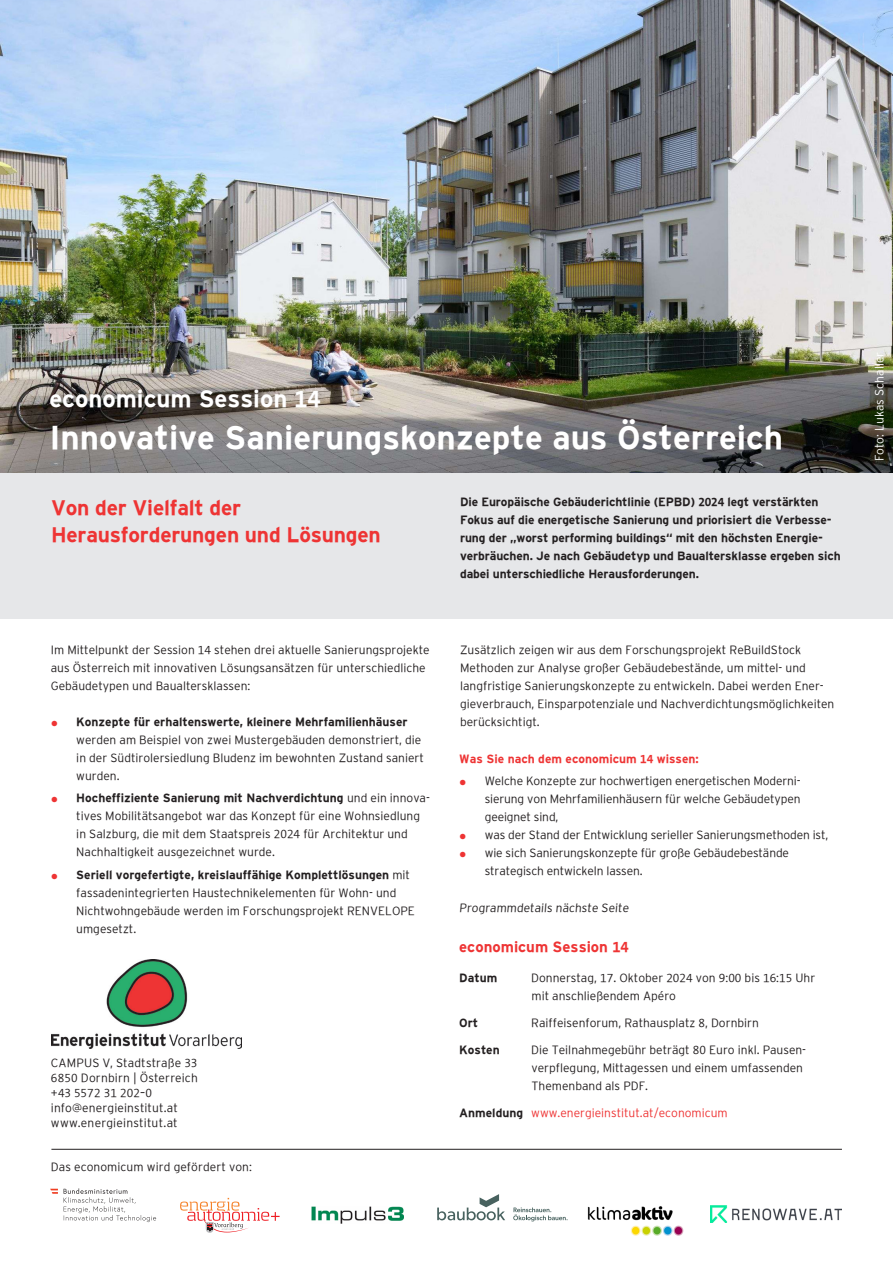
<style>
.page{position:relative;width:893px;height:1263px;background:#fff}
.page>*{position:absolute;margin:0;border:0;box-sizing:border-box;transform-origin:0 0}
.t1{font:700 33px "Energieinstitut";color:#fff}
.t2{font:700 24px "Energieinstitut";color:#fff}
.t3{font:700 21px "Energieinstitut";letter-spacing:-.01em;color:#ee3434}
.t4{font:700 15px "Energieinstitut";color:#ee3434}
.t5{font:300 12px/18px "Energieinstitut";color:#231f20}
.t6{font:700 12px/18px "Energieinstitut";letter-spacing:-.01em;color:#231f20}
.t7{font:300 12px "Energieinstitut";color:#ee3434}
.t8{font:700 12px "Energieinstitut";color:#ee3434}
.t9{font:300 12px "Energieinstitut";letter-spacing:.02em;color:#231f20}
.t10{font:300 12px "Energieinstitut";color:#fff}
.s1{font-weight:700;font-size:15px;color:#ee3434}
.s2{font-weight:700}
.s3{font-weight:700;color:#231f20}
</style>
<div class="page">
<img style="left:0;top:0;width:893px;height:460px">
<div style="left:0;top:460px;width:893px;height:159px;background:#e6e7e9"></div>
<hr style="left:51px;top:1149px;width:791px;height:1px;background:#231f20">
<img style="left:52px;top:960px;width:190px;height:89px">
<svg style="left:437px;top:1194px;width:68px;height:26px"></svg>
<svg style="left:513px;top:1207px;width:55px;height:14px"></svg>
<img style="left:587px;top:1206px;width:97px;height:30px">
<img style="left:312px;top:1206px;width:92px;height:18px">
<svg style="left:64px;top:1188px;width:92px;height:34px"></svg>
<svg style="left:50px;top:1189px;width:8px;height:5px"></svg>
<svg style="left:180px;top:1198px;width:100px;height:35px"></svg>
<img style="left:711px;top:1206px;width:130px;height:16px">
<p class="t2" style="left:49px;top:385px;width:273px">economicum Session 14</p>
<p class="t1" style="left:49px;top:419px;width:735px">Innovative Sanierungskonzepte aus Österreich</p>
<p class="t3" style="left:51px;top:495px;width:192px">Von der Vielfalt der</p>
<p class="t3" style="left:51px;top:522px;width:331px">Herausforderungen und Lösungen</p>
<p class="t5" style="left:51px;top:641px;width:380px">Im Mittelpunkt der Session 14 stehen drei aktuelle Sanierungsprojekte aus Österreich mit innovativen Lösungsansätzen für unterschiedliche<br>Gebäudetypen und Baualtersklassen:</p>
<p class="t5" style="left:76px;top:713px;width:349px;text-indent:-26px"><span class="s1">•</span> <span class="s2">Konzepte für erhaltenswerte, kleinere Mehrfamilienhäuser </span>werden am Beispiel von zwei Mustergebäuden demonstriert, die in der Südtirolersiedlung Bludenz im bewohnten Zustand saniert wurden.</p>
<p class="t5" style="left:76px;top:789px;width:355px;text-indent:-26px"><span class="s1">•</span> <span class="s2">Hocheffiziente Sanierung mit Nachverdichtung</span> und ein innova&shy;tives Mobilitätsangebot war das Konzept für eine Wohnsiedlung in Salzburg, die mit dem Staatspreis 2024 für Architektur und Nachhaltigkeit ausgezeichnet wurde.</p>
<p class="t5" style="left:76px;top:866px;width:340px;text-indent:-26px"><span class="s1">•</span> <span class="s2">Seriell vorgefertigte, kreislauffähige Komplettlösungen</span> mit fassadenintegrierten Haustechnikelementen für Wohn- und Nichtwohngebäude werden im Forschungsprojekt RENVELOPE umgesetzt.</p>
<p class="t5" style="left:51px;top:1054px;width:148px">CAMPUS V, Stadtstraße 33</p>
<p class="t5" style="left:51px;top:1069px;width:148px">6850 Dornbirn | Österreich</p>
<p class="t5" style="left:51px;top:1084px;width:103px">+43 5572 31 202–0</p>
<p class="t5" style="left:51px;top:1099px;width:129px">info@energieinstitut.at</p>
<p class="t9" style="left:51px;top:1116px;width:128px">www.energieinstitut.at</p>
<p class="t5" style="left:51px;top:1158px;width:203px">Das economicum wird gefördert von:</p>
<p class="t6" style="left:460px;top:493px;width:382px">Die Europäische Gebäuderichtlinie (EPBD) 2024 legt verstärkten Fokus auf die energetische Sanierung und priorisiert die Verbesse&shy;rung der „worst performing buildings“ mit den höchsten Energie&shy;verbräuchen. Je nach Gebäudetyp und Baualtersklasse ergeben sich dabei unterschiedliche Herausforderungen.</p>
<p class="t5" style="left:460px;top:641px;width:376px">Zusätzlich zeigen wir aus dem Forschungsprojekt ReBuildStock Methoden zur Analyse großer Gebäudebestände, um mittel- und langfristige Sanierungskonzepte zu entwickeln. Dabei werden Ener&shy;gieverbrauch, Einsparpotenziale und Nachverdichtungsmöglichkeiten berücksichtigt.</p>
<p class="t8" style="left:459px;top:752px;width:241px">Was Sie nach dem economicum 14 wissen:</p>
<p class="t5" style="left:485px;top:772px;width:317px;text-align:justify;text-indent:-26px"><span class="s1">•</span> Welche Konzepte zur hochwertigen energetischen Moderni&shy;sierung von Mehrfamilienhäusern für welche Gebäudetypen geeignet sind,</p>
<p class="t5" style="left:459px;top:826px;width:371px"><span class="s1">•</span> was der Stand der Entwicklung serieller Sanierungsmethoden ist,</p>
<p class="t5" style="left:485px;top:844px;width:306px;text-indent:-26px"><span class="s1">•</span> wie sich Sanierungskonzepte für große Gebäudebestände strategisch entwickeln lassen.</p>
<p class="t5" style="left:459px;top:899px;width:172px">Programmdetails nächste Seite</p>
<p class="t4" style="left:459px;top:938px;width:171px">economicum Session 14</p>
<p class="t6" style="left:459px;top:969px;width:40px">Datum</p>
<p class="t5" style="left:531px;top:969px;width:286px">Donnerstag, 17. Oktober 2024 von 9:00 bis 16:15 Uhr mit anschließendem Apéro</p>
<p class="t6" style="left:459px;top:1014px;width:21px">Ort</p>
<p class="t5" style="left:531px;top:1014px;width:229px">Raiffeisenforum, Rathausplatz 8, Dornbirn</p>
<p class="t6" style="left:459px;top:1041px;width:42px">Kosten</p>
<p class="t5" style="left:531px;top:1041px;width:276px">Die Teilnahmegebühr beträgt 80 Euro inkl. Pausen&shy;verpflegung, Mittagessen und einem umfassenden<br>Themenband als PDF.</p>
<p class="t7" style="left:459px;top:1106px;width:270px"><span class="s3">Anmeldung</span> www.energieinstitut.at/economicum</p>
<p class="t10" style="left:873px;top:461px;width:111px;rotate:-90deg">Foto: Lukas Schaller</p>
</div>
